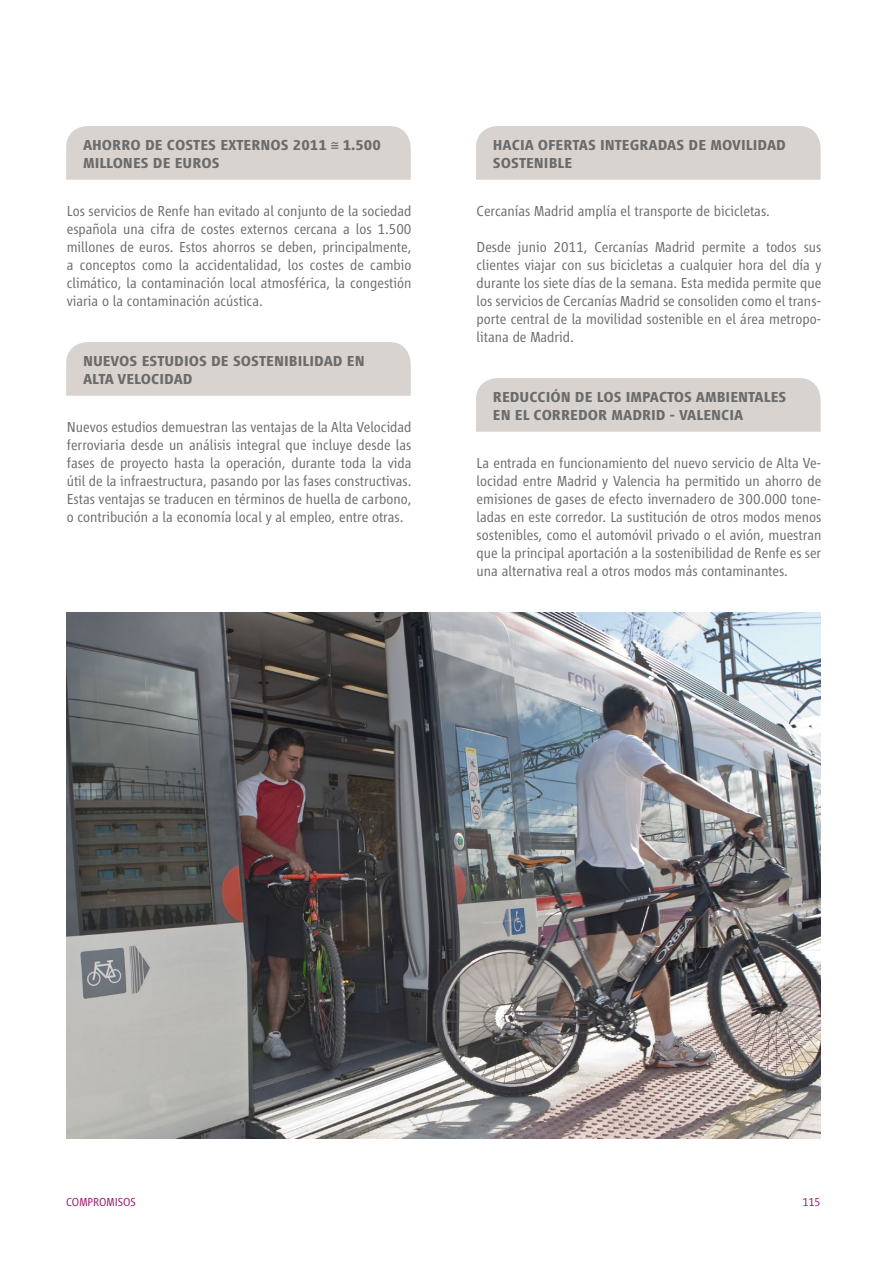
<style>
.page{position:relative;width:893px;height:1263px;background:#fff}
.page>*{position:absolute;margin:0;border:0;box-sizing:border-box;transform-origin:0 0}
.t1{font:300 15px/18px "Renfe Vialog";color:#6b6b6b;text-align:justify}
.Titulo_Cajas{font:700 15px/18px "Renfe Vialog";color:#6b6b6b}
.t2{font:300 12px "Renfe Vialog";color:#991970}
.s1{font-family:"Palatino Linotype"}
</style>
<div class="page">
<div style="left:66px;top:126px;width:345px;height:54px;background:#d8d3cf"></div>
<div style="left:66px;top:342px;width:345px;height:54px;background:#d8d3cf"></div>
<div style="left:476px;top:126px;width:345px;height:54px;background:#d8d3cf"></div>
<div style="left:476px;top:378px;width:345px;height:54px;background:#d8d3cf"></div>
<img style="left:67px;top:612px;width:754px;height:526px">
<p class="Titulo_Cajas" style="left:83px;top:136px;width:299px">AHORRO DE COSTES EXTERNOS 2011 <span class="s1">≅</span> 1.500<br>MILLONES DE EUROS</p>
<p class="t1" style="left:67px;top:202px;width:346px">Los servicios de Renfe han evitado al conjunto de la sociedad española una cifra de costes externos cercana a los 1.500 millones de euros. Estos ahorros se deben, principalmente, a conceptos como la accidentalidad, los costes de cambio climático, la contaminación local atmosférica, la congestión viaria o la contaminación acústica.</p>
<p class="Titulo_Cajas" style="left:83px;top:352px;width:283px">NUEVOS ESTUDIOS DE SOSTENIBILIDAD EN<br>ALTA VELOCIDAD</p>
<p class="t1" style="left:67px;top:418px;width:346px">Nuevos estudios demuestran las ventajas de la Alta Velocidad ferroviaria desde un análisis integral que incluye desde las fases de proyecto hasta la operación, durante toda la vida útil de la infraestructura, pasando por las fases constructivas.<br>Estas ventajas se traducen en términos de huella de carbono, o contribución a la economía local y al empleo, entre otras.</p>
<p class="Titulo_Cajas" style="left:493px;top:136px;width:295px">HACIA OFERTAS INTEGRADAS DE MOVILIDAD<br>SOSTENIBLE</p>
<p class="t1" style="left:477px;top:202px;width:295px">Cercanías Madrid amplía el transporte de bicicletas.</p>
<p class="t1" style="left:477px;top:238px;width:346px">Desde junio 2011, Cercanías Madrid permite a todos sus clientes viajar con sus bicicletas a cualquier hora del día y durante los siete días de la semana. Esta medida permite que los servicios de Cercanías Madrid se consoliden como el trans&shy;porte central de la movilidad sostenible en el área metropo&shy;litana de Madrid.</p>
<p class="Titulo_Cajas" style="left:493px;top:388px;width:295px">REDUCCIÓN DE LOS IMPACTOS AMBIENTALES<br>EN EL CORREDOR MADRID - VALENCIA</p>
<p class="t1" style="left:477px;top:454px;width:346px">La entrada en funcionamiento del nuevo servicio de Alta Ve&shy;locidad entre Madrid y Valencia ha permitido un ahorro de emisiones de gases de efecto invernadero de 300.000 tone&shy;ladas en este corredor. La sustitución de otros modos menos sostenibles, como el automóvil privado o el avión, muestran que la principal aportación a la sostenibilidad de Renfe es ser una alternativa real a otros modos más contaminantes.</p>
<p class="t2" style="left:66px;top:1195px;width:71px">COMPROMISOS</p>
<p class="t2" style="left:802px;top:1195px;width:20px">115</p>
</div>
